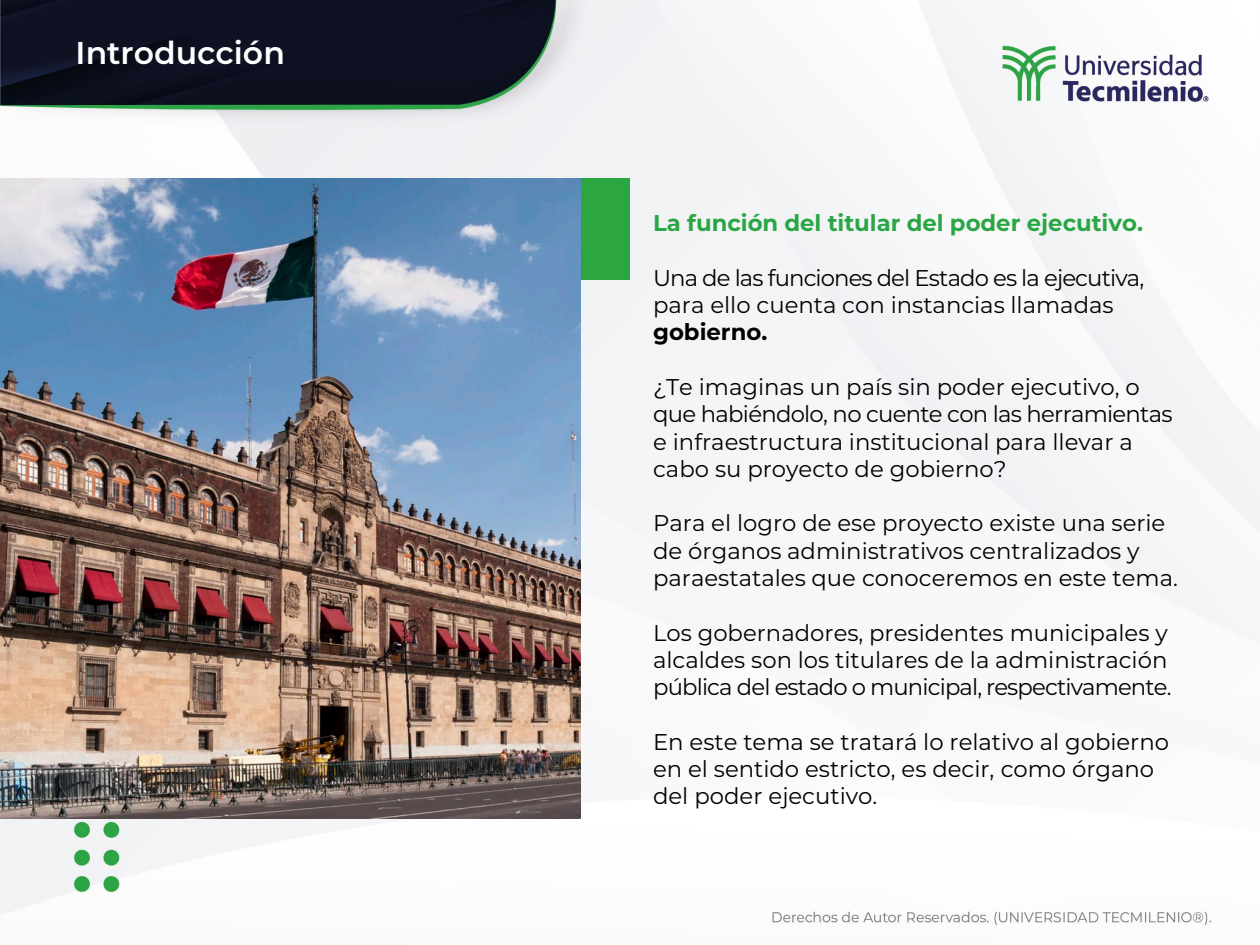
<style>
.page{position:relative;width:1260px;height:945px;background:#fff}
.page>*{position:absolute;margin:0;border:0;box-sizing:border-box;transform-origin:0 0}
.t1{font:600 31.5px "Montserrat";color:#fff}
.t2{font:22.75px/27.3px "Montserrat";color:#000}
.t3{font:22.75px/27.3px "Montserrat";letter-spacing:-.035em;color:#000}
.t4{font:700 22.75px "Montserrat";color:#2aa645}
.s1{font-weight:700}
</style>
<div class="page">
<img style="left:0;top:0;width:1260px;height:925px">
<div style="left:581px;top:178px;width:49px;height:102px;background:#2ca640"></div>
<img style="left:0;top:178px;width:581px;height:641px">
<h1 class="t1" style="left:76px;top:31px;width:211px">Introducción</h1>
<p class="t4" style="left:653px;top:207px;width:491px">La función del titular del poder ejecutivo.</p>
<p class="t3" style="left:653px;top:263px;width:493px">Una de las funciones del Estado es la ejecutiva, para ello cuenta con instancias llamadas <span class="s1">gobierno.</span></p>
<p class="t2" style="left:653px;top:372px;width:521px">¿Te imaginas un país sin poder ejecutivo, o que habiéndolo, no cuente con las herramientas e infraestructura institucional para llevar a cabo su proyecto de gobierno?</p>
<p class="t2" style="left:653px;top:509px;width:526px">Para el logro de ese proyecto existe una serie de órganos administrativos centralizados y paraestatales que conoceremos en este tema.</p>
<p class="t2" style="left:653px;top:618px;width:520px">Los gobernadores, presidentes municipales y alcaldes son los titulares de la administración pública del estado o municipal, respectivamente.</p>
<p class="t2" style="left:653px;top:727px;width:518px">En este tema se tratará lo relativo al gobierno en el sentido estricto, es decir, como órgano del poder ejecutivo.</p>
</div>
